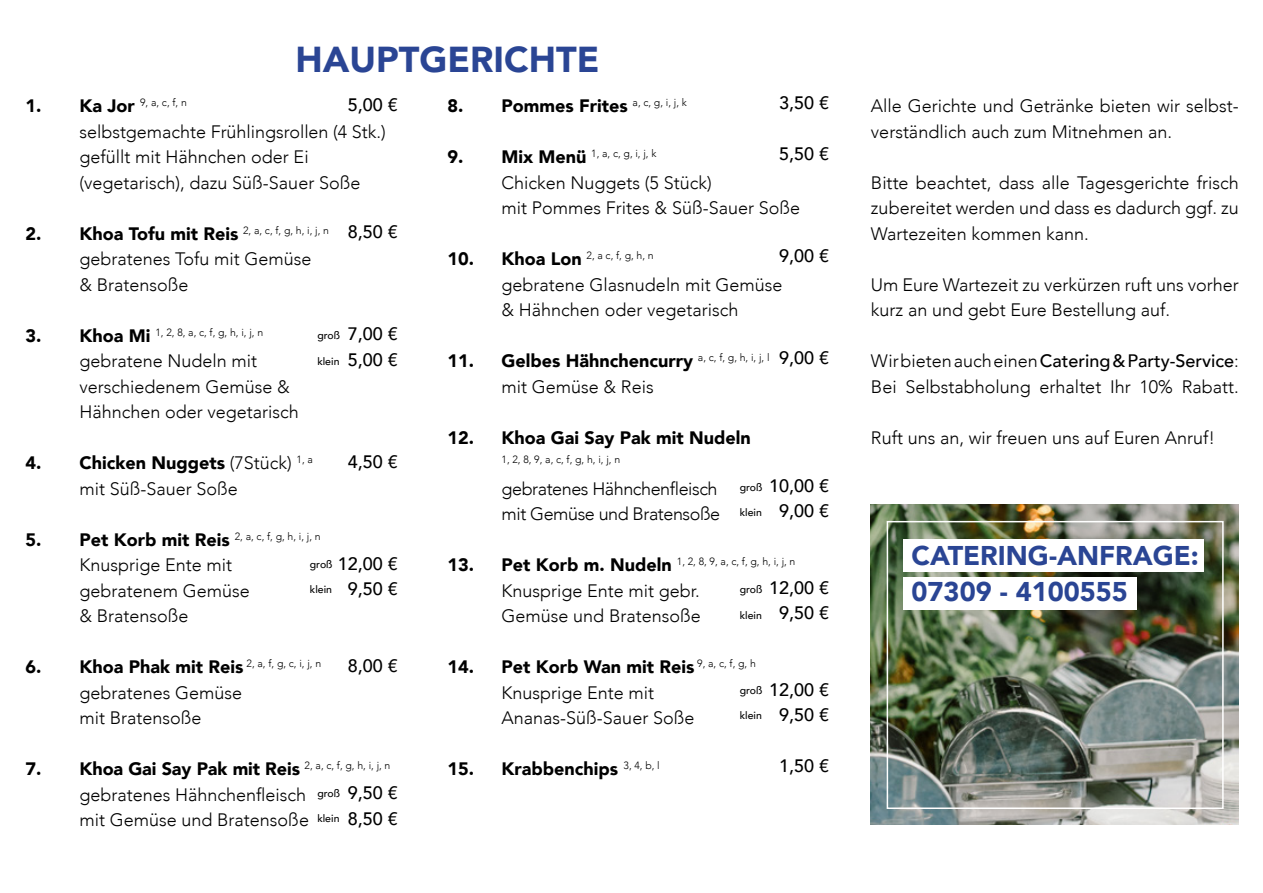
<style>
.page{position:relative;width:1263px;height:893px;background:#fff}
.page>*{position:absolute;margin:0;border:0;box-sizing:border-box;transform-origin:0 0}
.t1{font:900 36px "Avenir";color:#2a4594}
.t2{font:900 27px/36.2px "Avenir";color:#2a4594}
.t3{font:300 18px/25.5px "Avenir";color:#000}
.t4{font:900 18px/25.5px "Avenir";color:#000}
.t5{font:500 18px/25.5px "Avenir";color:#000;text-align:center}
.t6{font:300 18px/25.5px "Avenir";letter-spacing:-.025em;color:#000}
.t7{font:300 10.5px "Avenir";color:#000}
.t8{font:500 10.5px "Avenir";color:#000}
.s1{font-weight:900;font-size:18px}
.s2{font-weight:900}
.s3{font-weight:300}
.s4{font-weight:500}
</style>
<div class="page">
<img style="left:871px;top:504px;width:368px;height:320px">
<div style="left:904px;top:577px;width:233px;height:32px;background:#fff"></div>
<div style="left:904px;top:539px;width:300px;height:32px;background:#fff"></div>
<div style="left:887px;top:521px;width:337px;height:288px;border:2px solid #fff"></div>
<h1 class="t1" style="left:296px;top:29px;width:306px">HAUPTGERICHTE</h1>
<p class="t5" style="left:348px;top:91px;width:52px">5,00 €</p>
<p class="t7" style="left:26px;top:96px;width:163px"><span class="s1">1. Ka Jor</span> 9, a, c, f, n</p>
<p class="t3" style="left:80px;top:119px;width:308px">selbstgemachte Frühlingsrollen (4 Stk.) gefüllt mit Hähnchen oder Ei (vegetarisch), dazu Süß-Sauer Soße</p>
<p class="t3" style="left:80px;top:221px;width:251px;text-indent:-54px"><span class="s2">2. Khoa Tofu mit Reis</span> <sup>2,</sup> <sup>a,</sup> <sup>c,</sup> <sup>f,</sup> <sup>g,</sup> <sup>h,</sup> <sup>i,</sup> <sup>j,</sup> <sup>n </sup>gebratenes Tofu mit Gemüse<br>&amp; Bratensoße</p>
<p class="t7" style="left:26px;top:326px;width:239px"><span class="s1">3. Khoa Mi</span> 1, 2, 8, a, c, f, g, h, i, j, n</p>
<p class="t3" style="left:80px;top:348px;width:221px">gebratene Nudeln mit verschiedenem Gemüse &amp;<br>Hähnchen oder vegetarisch</p>
<p class="t3" style="left:80px;top:450px;width:235px;text-indent:-54px"><span class="s2">4. Chicken Nuggets</span> (7Stück) <sup>1,</sup> <sup>a </sup>mit Süß-Sauer Soße</p>
<p class="t7" style="left:26px;top:530px;width:297px"><span class="s1">5. Pet Korb mit Reis</span> 2, a, c, f, g, h, i, j, n</p>
<p class="t3" style="left:80px;top:552px;width:172px">Knusprige Ente mit gebratenem Gemüse &amp; Bratensoße</p>
<p class="t3" style="left:80px;top:654px;width:243px;text-indent:-54px"><span class="s2">6. Khoa Phak mit Reis</span> <sup>2,</sup> <sup>a,</sup> <sup>f,</sup> <sup>g,</sup> <sup>c,</sup> <sup>i,</sup> <sup>j,</sup> <sup>n </sup>gebratenes Gemüse<br>mit Bratensoße</p>
<p class="t3" style="left:80px;top:756px;width:312px;text-indent:-54px"><span class="s2">7. Khoa Gai Say Pak mit Reis</span> <sup>2,</sup> <sup>a,</sup> <sup>c,</sup> <sup>f,</sup> <sup>g,</sup> <sup>h,</sup> <sup>i,</sup> <sup>j,</sup> <sup>n </sup>gebratenes Hähnchenfleisch<br>mit Gemüse und Bratensoße</p>
<p class="t5" style="left:348px;top:218px;width:52px">8,50 €</p>
<p class="t5" style="left:348px;top:320px;width:52px;text-align:left">7,00 €<br>5,00 €</p>
<p class="t8" style="left:317px;top:326px;width:24px">groß</p>
<p class="t8" style="left:317px;top:352px;width:24px">klein</p>
<p class="t5" style="left:348px;top:448px;width:52px">4,50 €</p>
<p class="t5" style="left:338px;top:550px;width:62px">12,00 €<br>9,50 €</p>
<p class="t8" style="left:310px;top:555px;width:24px">groß</p>
<p class="t8" style="left:310px;top:581px;width:24px">klein</p>
<p class="t5" style="left:348px;top:652px;width:52px">8,00 €</p>
<p class="t5" style="left:348px;top:779px;width:52px;text-align:left">9,50 €<br>8,50 €</p>
<p class="t8" style="left:317px;top:784px;width:24px">groß</p>
<p class="t8" style="left:317px;top:810px;width:24px">klein</p>
<p class="t5" style="left:779px;top:89px;width:52px">3,50 €</p>
<p class="t5" style="left:779px;top:140px;width:52px">5,50 €</p>
<p class="t4" style="left:448px;top:93px;width:241px">8. Pommes Frites <sup>a,</sup> <sup>c,</sup> <sup>g,</sup> <sup>i,</sup> <sup>j,</sup> <sup>k</sup></p>
<p class="t7" style="left:448px;top:147px;width:210px"><span class="s1">9. Mix Menü</span> 1, a, c, g, i, j, k</p>
<p class="t3" style="left:502px;top:170px;width:300px">Chicken Nuggets (5 Stück)<br>mit Pommes Frites &amp; Süß-Sauer Soße</p>
<p class="t7" style="left:448px;top:249px;width:208px"><span class="s1">10. Khoa Lon</span> 2, a c, f, g, h, n</p>
<p class="t3" style="left:502px;top:272px;width:282px">gebratene Glasnudeln mit Gemüse &amp; Hähnchen oder vegetarisch</p>
<p class="t4" style="left:502px;top:348px;width:269px;text-indent:-54px">11. Gelbes Hähnchencurry <sup>a,</sup> <sup>c,</sup> <sup>f,</sup> <sup>g,</sup> <sup>h,</sup> <sup>i,</sup> <sup>j,</sup> <sup>l </sup><span class="s3">mit Gemüse &amp; Reis</span></p>
<p class="t4" style="left:448px;top:424px;width:305px">12. Khoa Gai Say Pak mit Nudeln</p>
<p class="t7" style="left:502px;top:453px;width:120px">1, 2, 8, 9, a, c, f, g, h, i, j, n</p>
<p class="t6" style="left:502px;top:476px;width:220px">gebratenes Hähnchenfleisch mit Gemüse und Bratensoße</p>
<p class="t7" style="left:448px;top:555px;width:349px"><span class="s1">13. Pet Korb m. Nudeln</span> 1, 2, 8, 9, a, c, f, g, h, i, j, n</p>
<p class="t3" style="left:502px;top:578px;width:201px">Knusprige Ente mit gebr.<br>Gemüse und Bratensoße</p>
<p class="t3" style="left:502px;top:654px;width:256px;text-indent:-54px"><span class="s2">14. Pet Korb Wan mit Reis</span> <sup>9,</sup> <sup>a,</sup> <sup>c,</sup> <sup>f,</sup> <sup>g,</sup> <sup>h<br></sup>Knusprige Ente mit<br>Ananas-Süß-Sauer Soße</p>
<p class="t4" style="left:448px;top:756px;width:214px">15. Krabbenchips <sup>3,</sup> <sup>4,</sup> <sup>b,</sup> <sup>l</sup></p>
<p class="t5" style="left:779px;top:242px;width:52px">9,00 €</p>
<p class="t5" style="left:779px;top:344px;width:52px">9,00 €</p>
<p class="t5" style="left:769px;top:472px;width:62px">10,00 €<br>9,00 €</p>
<p class="t8" style="left:740px;top:478px;width:24px">groß</p>
<p class="t8" style="left:740px;top:503px;width:24px">klein</p>
<p class="t5" style="left:769px;top:574px;width:62px">12,00 €<br>9,50 €</p>
<p class="t8" style="left:740px;top:580px;width:24px">groß</p>
<p class="t8" style="left:740px;top:606px;width:24px">klein</p>
<p class="t5" style="left:769px;top:676px;width:62px">12,00 €<br>9,50 €</p>
<p class="t5" style="left:779px;top:752px;width:52px">1,50 €</p>
<p class="t8" style="left:740px;top:681px;width:24px">groß</p>
<p class="t8" style="left:740px;top:706px;width:24px">klein</p>
<p class="t3" style="left:871px;top:93px;width:369px">Alle Gerichte und Getränke bieten wir selbst&shy;verständlich auch zum Mitnehmen an.</p>
<p class="t3" style="left:871px;top:170px;width:369px;text-align:justify">Bitte beachtet, dass alle Tagesgerichte frisch zubereitet werden und dass es dadurch ggf. zu Wartezeiten kommen kann.</p>
<p class="t3" style="left:871px;top:272px;width:369px">Um Eure Wartezeit zu verkürzen ruft uns vorher kurz an und gebt Eure Bestellung auf.</p>
<p class="t3" style="left:871px;top:348px;width:369px">Wir bieten auch einen <span class="s4">Catering &amp; Party-Service</span>:<br>Bei Selbstabholung erhaltet Ihr 10% Rabatt.</p>
<p class="t3" style="left:871px;top:425px;width:346px">Ruft uns an, wir freuen uns auf Euren Anruf!</p>
<h2 class="t2" style="left:911px;top:537px;width:289px">CATERING-ANFRAGE:<br>07309 - 4100555</h2>
</div>
